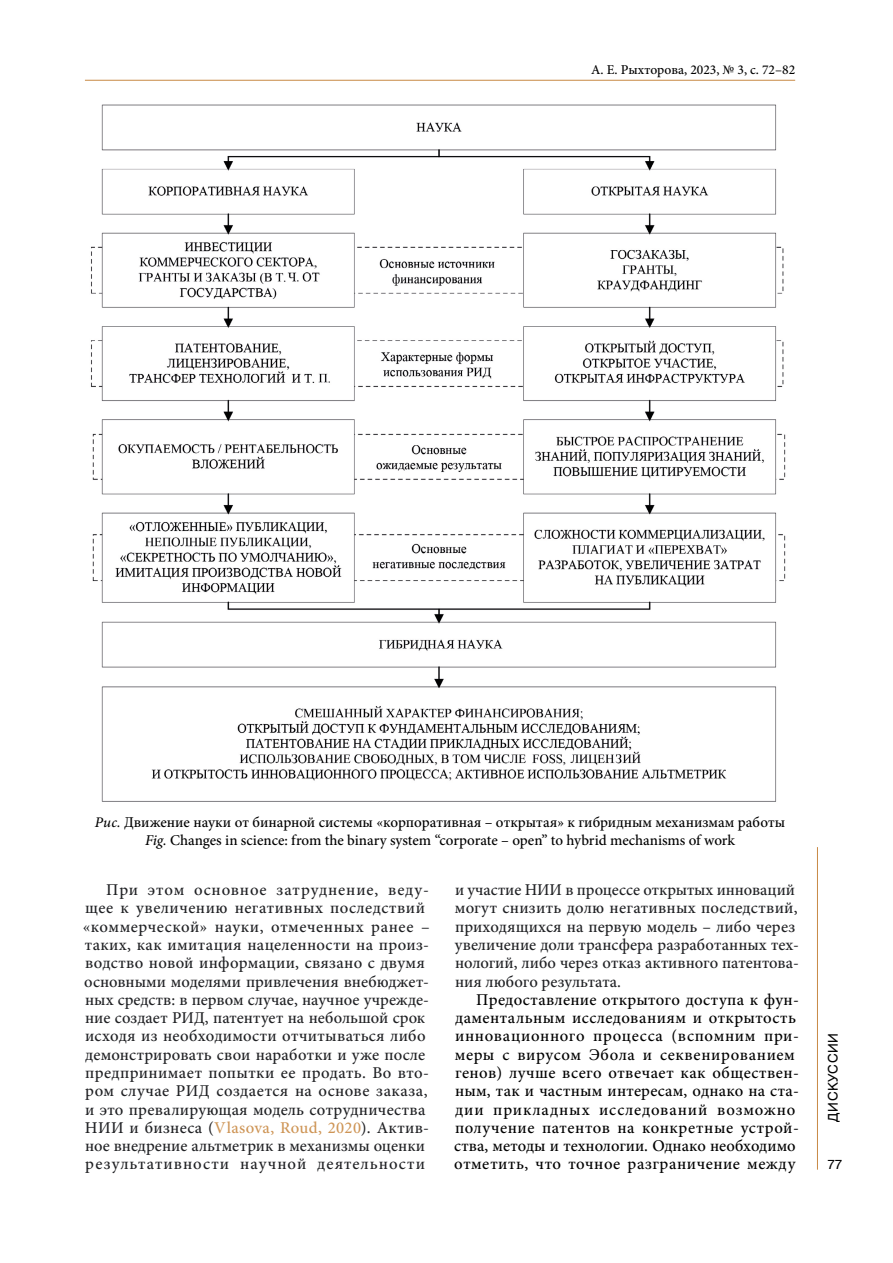
<style>
.page{position:relative;width:893px;height:1263px;background:#fff}
.page>*{position:absolute;margin:0;border:0;box-sizing:border-box;transform-origin:0 0}
.t1{font:500 16.5px/18.3px "Minion Pro";letter-spacing:.015em;color:#202124}
.t2{font:500 16.5px/18.3px "Minion Pro";letter-spacing:.03em;color:#000}
.t3{font:500 15px/18px "Minion Pro";color:#000;text-align:center}
.t4{font:500 13.5px "Minion Pro";color:#000}
.t5{font:13.5px "Swiss 721 BT";letter-spacing:.04em;color:#000}
.s1{font-style:italic;font-size:14.7px}
.s2{font-style:italic}
.s3{color:#ce9556}
</style>
<div class="page">
<hr style="left:817px;top:847px;width:1px;height:323px;background:#c88945">
<hr style="left:85px;top:80px;width:710px;height:1px;background:#c88945">
<img style="left:91px;top:104px;width:695px;height:698px">
<p class="t4" style="left:591px;top:60px;width:205px">А. Е. Рыхторова, 2023, № 3, с. 72–82</p>
<p class="t3" style="left:95px;top:814px;width:692px"><span class="s1">Рис.</span> Движение науки от бинарной системы «корпоративная – открытая» к гибридным механизмам работы<br><span class="s2">Fig.</span> Changes in science: from the binary system “corporate – open” to hybrid mechanisms of work</p>
<p class="t1" style="left:83px;top:881px;width:348px;text-indent:23px">При этом основное затруднение, веду&shy;щее к увеличению негативных последствий «коммерческой» науки, отмеченных ранее – таких, как имитация нацеленности на произ&shy;водство новой информации, связано с двумя основными моделями привлечения внебюджет&shy;ных средств: в первом случае, научное учрежде&shy;ние создает РИД, патентует на небольшой срок исходя из необходимости отчитываться либо демонстрировать свои наработки и уже после предпринимает попытки ее продать. Во вто&shy;ром случае РИД создается на основе заказа, и это превалирующая модель сотрудничества НИИ и бизнеса (<span class="s3">Vlasova, Roud, 2020</span>). Актив&shy;ное внедрение альтметрик в механизмы оценки результативности научной деятельности</p>
<p class="t1" style="left:455px;top:881px;width:346px">и участие НИИ в процессе открытых инноваций могут снизить долю негативных последствий, приходящихся на первую модель – либо через увеличение доли трансфера разработанных тех&shy;нологий, либо через отказ активного патентова&shy;ния любого результата.</p>
<p class="t2" style="left:454px;top:990px;width:347px;text-indent:22px">Предоставление открытого доступа к фун&shy;даментальным исследованиям и открытость инновационного процесса (вспомним при&shy;меры с вирусом Эбола и секвенированием генов) лучше всего отвечает как обществен&shy;ным, так и частным интересам, однако на ста&shy;дии прикладных исследований возможно получение патентов на конкретные устрой&shy;ства, методы и технологии. Однако необходимо отметить, что точное разграничение между</p>
<p class="t5" style="left:824px;top:1121px;width:90px;rotate:-90deg">ДИСКУССИИ</p>
<p class="t5" style="left:827px;top:1155px;width:16px">77</p>
</div>
